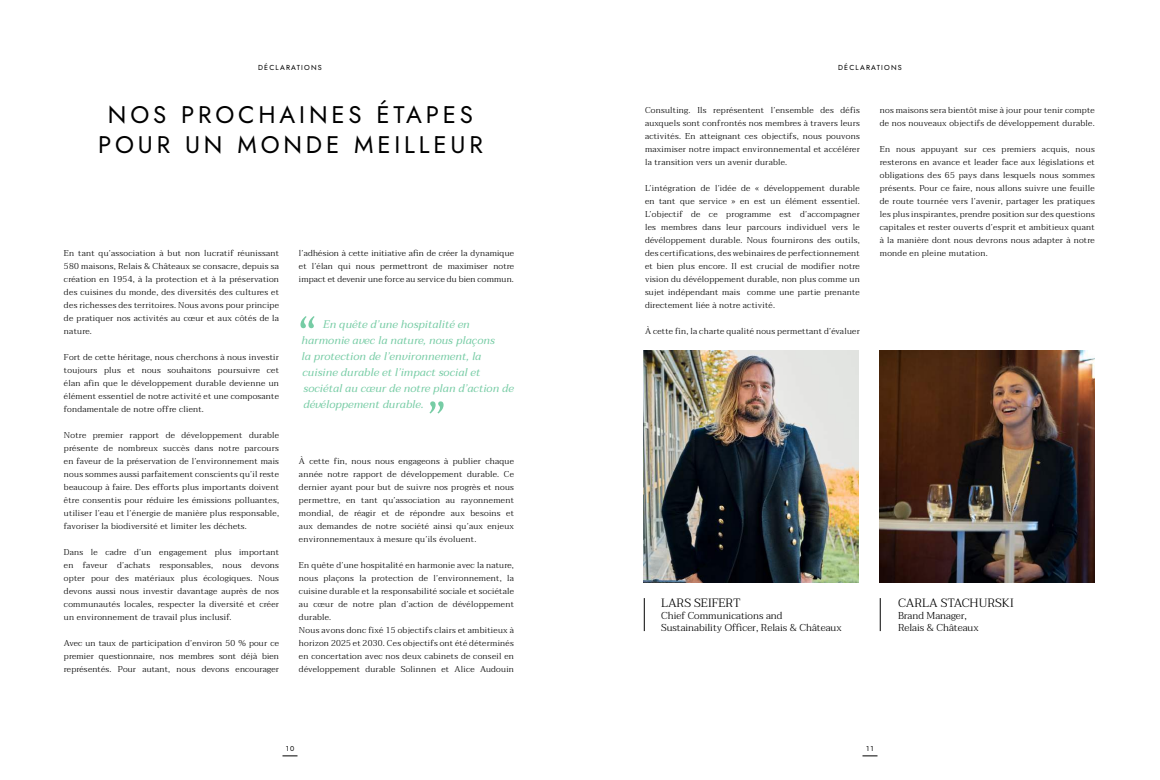
<style>
.page{position:relative;width:1160px;height:780px;background:#fff}
.page>*{position:absolute;margin:0;border:0;box-sizing:border-box;transform-origin:0 0}
.t1{font:24px/30px "Jost";letter-spacing:.16em;color:#000;text-align:center}
.t2{font:300 12px "Taviraj";color:#000}
.t3{font:italic 11px/16px "Taviraj";letter-spacing:.01em;color:#77cca5}
.t4{font:300 10px/12px "Taviraj";color:#000}
.t5{font:300 8.5px/13px "Taviraj";letter-spacing:.03em;color:#000;text-align:justify}
.t6{font:7.2px "Jost";letter-spacing:.16em;color:#000}
.t7{font:7px "Jost";color:#000}
</style>
<div class="page">
<svg style="left:282px;top:756px;width:16px;height:1px"></svg>
<svg style="left:862px;top:756px;width:16px;height:1px"></svg>
<img style="left:644px;top:351px;width:215px;height:232px">
<svg style="left:300px;top:316px;width:15px;height:12px"></svg>
<svg style="left:429px;top:401px;width:15px;height:13px"></svg>
<img style="left:880px;top:351px;width:215px;height:232px">
<hr style="left:644px;top:598px;width:1px;height:33px;background:#000">
<hr style="left:880px;top:598px;width:1px;height:33px;background:#000">
<p class="t6" style="left:258px;top:63px;width:65px">DÉCLARATIONS</p>
<p class="t6" style="left:838px;top:63px;width:65px">DÉCLARATIONS</p>
<h1 class="t1" style="left:98px;top:100px;width:386px">NOS PROCHAINES ÉTAPES<br>POUR UN MONDE MEILLEUR</h1>
<p class="t5" style="left:645px;top:104px;width:216px">Consulting. Ils représentent l’ensemble des défis auxquels sont confrontés nos membres à travers leurs activités. En atteignant ces objectifs, nous pouvons maximiser notre impact environnemental et accélérer la transition vers un avenir durable.</p>
<p class="t5" style="left:645px;top:181px;width:216px">L’intégration de l’idée de « développement durable en tant que service » en est un élément essentiel.<br>L’objectif de ce programme est d’accompagner les membres dans leur parcours individuel vers le dévéloppement durable. Nous fournirons des outils, des certifications, des webinaires de perfectionnement et bien plus encore. Il est crucial de modifier notre vision du dévéloppement durable, non plus comme un sujet indépendant mais comme une partie prenante directement liée à notre activité.</p>
<p class="t5" style="left:645px;top:324px;width:216px">À cette fin, la charte qualité nous permettant d’évaluer</p>
<p class="t5" style="left:880px;top:103px;width:216px">nos maisons sera bientôt mise à jour pour tenir compte de nos nouveaux objectifs de développement durable.</p>
<p class="t5" style="left:880px;top:142px;width:216px">En nous appuyant sur ces premiers acquis, nous resterons en avance et leader face aux législations et obligations des 65 pays dans lesquels nous sommes présents. Pour ce faire, nous allons suivre une feuille de route tournée vers l’avenir, partager les pratiques les plus inspirantes, prendre position sur des questions capitales et rester ouverts d’esprit et ambitieux quant à la manière dont nous devrons nous adapter à notre</p>
<p class="t5" style="left:64px;top:247px;width:216px">En tant qu’association à but non lucratif réunissant</p>
<p class="t5" style="left:880px;top:246px;width:109px">monde en pleine mutation.</p>
<p class="t5" style="left:64px;top:260px;width:217px">580 maisons, Relais &amp; Châteaux se consacre, depuis sa création en 1954, à la protection et à la préservation des cuisines du monde, des diversités des cultures et des richesses des territoires. Nous avons pour principe de pratiquer nos activités au cœur et aux côtés de la nature.</p>
<p class="t5" style="left:64px;top:351px;width:217px">Fort de cette héritage, nous cherchons à nous investir toujours plus et nous souhaitons poursuivre cet élan afin que le développement durable devienne un élément essentiel de notre activité et une composante fondamentale de notre offre client.</p>
<p class="t5" style="left:64px;top:429px;width:217px">Notre premier rapport de développement durable présente de nombreux succès dans notre parcours en faveur de la préservation de l’environnement mais nous sommes aussi parfaitement conscients qu’il reste beaucoup à faire. Des efforts plus importants doivent être consentis pour réduire les émissions polluantes, utiliser l’eau et l’énergie de manière plus responsable, favoriser la biodiversité et limiter les déchets.</p>
<p class="t5" style="left:64px;top:546px;width:217px">Dans le cadre d’un engagement plus important en faveur d’achats responsables, nous devons opter pour des matériaux plus écologiques. Nous devons aussi nous investir davantage auprès de nos communautés locales, respecter la diversité et créer un environnement de travail plus inclusif.</p>
<p class="t5" style="left:64px;top:637px;width:217px">Avec un taux de participation d’environ 50 % pour ce premier questionnaire, nos membres sont déjà bien représentés. Pour autant, nous devons encourager</p>
<p class="t5" style="left:299px;top:247px;width:217px">l’adhésion à cette initiative afin de créer la dynamique et l’élan qui nous permettront de maximiser notre impact et devenir une force au service du bien commun.</p>
<p class="t3" style="left:301px;top:317px;width:214px;text-indent:22px">En quête d’une hospitalité en harmonie avec la nature, nous plaçons<br>la protection de l’environnement, la cuisine durable et l’impact social et sociétal au cœur de notre plan d’action de dévéloppement durable.</p>
<p class="t5" style="left:299px;top:455px;width:217px">À cette fin, nous nous engageons à publier chaque année notre rapport de développement durable. Ce dernier ayant pour but de suivre nos progrès et nous permettre, en tant qu’association au rayonnement mondial, de réagir et de répondre aux besoins et aux demandes de notre société ainsi qu’aux enjeux environnementaux à mesure qu’ils évoluent.</p>
<p class="t5" style="left:299px;top:559px;width:217px;text-align:left">En quête d’une hospitalité en harmonie avec la nature, nous plaçons la protection de l’environnement, la cuisine durable et la responsabilité sociale et sociétale au cœur de notre plan d’action de dévéloppement durable.<br>Nous avons donc fixé 15 objectifs clairs et ambitieux à horizon 2025 et 2030. Ces objectifs ont été déterminés en concertation avec nos deux cabinets de conseil en développement durable Solinnen et Alice Audouin</p>
<h2 class="t2" style="left:661px;top:594px;width:81px">LARS SEIFERT</h2>
<p class="t4" style="left:661px;top:610px;width:182px">Chief Communications and<br>Sustainability Officer, Relais &amp; Châteaux</p>
<h2 class="t2" style="left:898px;top:594px;width:117px">CARLA STACHURSKI</h2>
<p class="t4" style="left:898px;top:610px;width:82px">Brand Manager,<br>Relais &amp; Châteaux</p>
<p class="t7" style="left:286px;top:744px;width:10px">10</p>
<p class="t7" style="left:866px;top:744px;width:9px">11</p>
</div>
